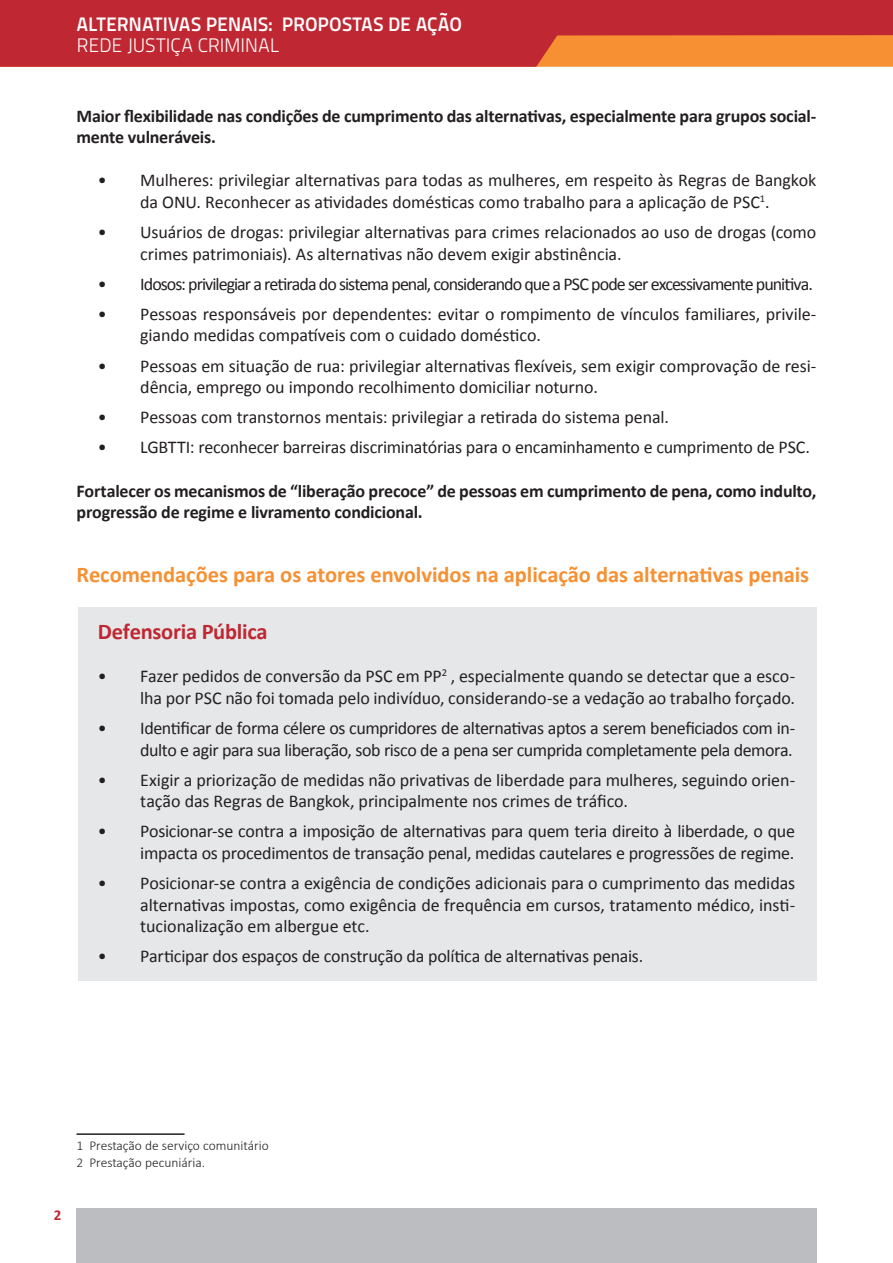
<style>
.page{position:relative;width:893px;height:1263px;background:#fff}
.page>*{position:absolute;margin:0;border:0;box-sizing:border-box;transform-origin:0 0}
.t1{font:700 22.5px "Calibri";letter-spacing:-.005em;color:#f69032}
.t2{font:700 22.5px "Calibri";letter-spacing:-.01em;color:#bf2833}
.t3{font:19.5px "Titillium Maps 26 L 750 wt";letter-spacing:-.005em;color:#fff}
.t4{font:19.5px "Titillium Maps 26 L 250 wt";letter-spacing:-.01em;color:#fff}
.t5{font:18px/21.6px "Calibri";letter-spacing:-.01em;color:#231f20}
.t6{font:700 18px/21.6px "Calibri";letter-spacing:-.01em;color:#231f20}
.t7{font:18px "Calibri";letter-spacing:-.055em;color:#231f20}
.t8{font:700 15px "Calibri";color:#bf2833}
.t9{font:300 13.5px/16.2px "Calibri";color:#231f20}
</style>
<div class="page">
<svg style="left:0;top:0;width:893px;height:67px;background:#c93b33"></svg>
<div style="left:78px;top:608px;width:738px;height:373px;background:#e6e7e9"></div>
<div style="left:76px;top:1208px;width:739px;height:55px;background:#bcbdc0"></div>
<hr style="left:77px;top:1133px;width:108px;height:2px;background:#231f20">
<p class="t3" style="left:77px;top:10px;width:387px">ALTERNATIVAS PENAIS: PROPOSTAS DE AÇÃO</p>
<p class="t4" style="left:77px;top:31px;width:205px">REDE JUSTIÇA CRIMINAL</p>
<p class="t6" style="left:77px;top:104px;width:741px">Maior flexibilidade nas condições de cumprimento das alternativas, especialmente para grupos social&shy;mente vulneráveis.</p>
<p class="t5" style="left:98px;top:169px;width:720px;text-align:center">• Mulheres: privilegiar alternativas para todas as mulheres, em respeito às Regras de Bangkok da ONU. Reconhecer as atividades domésticas como trabalho para a aplicação de PSC<sup>1</sup>.</p>
<p class="t5" style="left:140px;top:221px;width:678px;text-indent:-43px">• Usuários de drogas: privilegiar alternativas para crimes relacionados ao uso de drogas (como crimes patrimoniais). As alternativas não devem exigir abstinência.</p>
<p class="t7" style="left:98px;top:271px;width:717px">• Idosos: privilegiar a retirada do sistema penal, considerando que a PSC pode ser excessivamente punitiva.</p>
<p class="t5" style="left:140px;top:303px;width:678px;text-indent:-43px">• Pessoas responsáveis por dependentes: evitar o rompimento de vínculos familiares, privile&shy;giando medidas compatíveis com o cuidado doméstico.</p>
<p class="t5" style="left:140px;top:354px;width:678px;text-indent:-43px">• Pessoas em situação de rua: privilegiar alternativas flexíveis, sem exigir comprovação de resi&shy;dência, emprego ou impondo recolhimento domiciliar noturno.</p>
<p class="t5" style="left:98px;top:406px;width:573px">• Pessoas com transtornos mentais: privilegiar a retirada do sistema penal.</p>
<p class="t5" style="left:98px;top:436px;width:714px">• LGBTTI: reconhecer barreiras discriminatórias para o encaminhamento e cumprimento de PSC.</p>
<p class="t6" style="left:77px;top:479px;width:741px">Fortalecer os mecanismos de “liberação precoce” de pessoas em cumprimento de pena, como indulto, progressão de regime e livramento condicional.</p>
<p class="t1" style="left:77px;top:559px;width:734px">Recomendações para os atores envolvidos na aplicação das alternativas penais</p>
<p class="t2" style="left:98px;top:616px;width:171px">Defensoria Pública</p>
<p class="t5" style="left:98px;top:665px;width:699px;text-align:right">• Fazer pedidos de conversão da PSC em PP<sup>2</sup> , especialmente quando se detectar que a esco&shy;lha por PSC não foi tomada pelo indivíduo, considerando-se a vedação ao trabalho forçado.</p>
<p class="t5" style="left:98px;top:717px;width:699px;text-align:right">• Identificar de forma célere os cumpridores de alternativas aptos a serem beneficiados com in&shy;dulto e agir para sua liberação, sob risco de a pena ser cumprida completamente pela demora.</p>
<p class="t5" style="left:140px;top:768px;width:656px;text-indent:-43px">• Exigir a priorização de medidas não privativas de liberdade para mulheres, seguindo orien&shy;tação das Regras de Bangkok, principalmente nos crimes de tráfico.</p>
<p class="t5" style="left:98px;top:820px;width:699px;text-align:right">• Posicionar-se contra a imposição de alternativas para quem teria direito à liberdade, o que impacta os procedimentos de transação penal, medidas cautelares e progressões de regime.</p>
<p class="t5" style="left:140px;top:872px;width:656px;text-align:justify;text-indent:-43px">• Posicionar-se contra a exigência de condições adicionais para o cumprimento das medidas alternativas impostas, como exigência de frequência em cursos, tratamento médico, insti&shy;tucionalização em albergue etc.</p>
<p class="t5" style="left:98px;top:945px;width:547px">• Participar dos espaços de construção da política de alternativas penais.</p>
<p class="t9" style="left:77px;top:1137px;width:194px">1 Prestação de serviço comunitário<br>2 Prestação pecuniária.</p>
<p class="t8" style="left:54px;top:1204px;width:9px">2</p>
</div>
